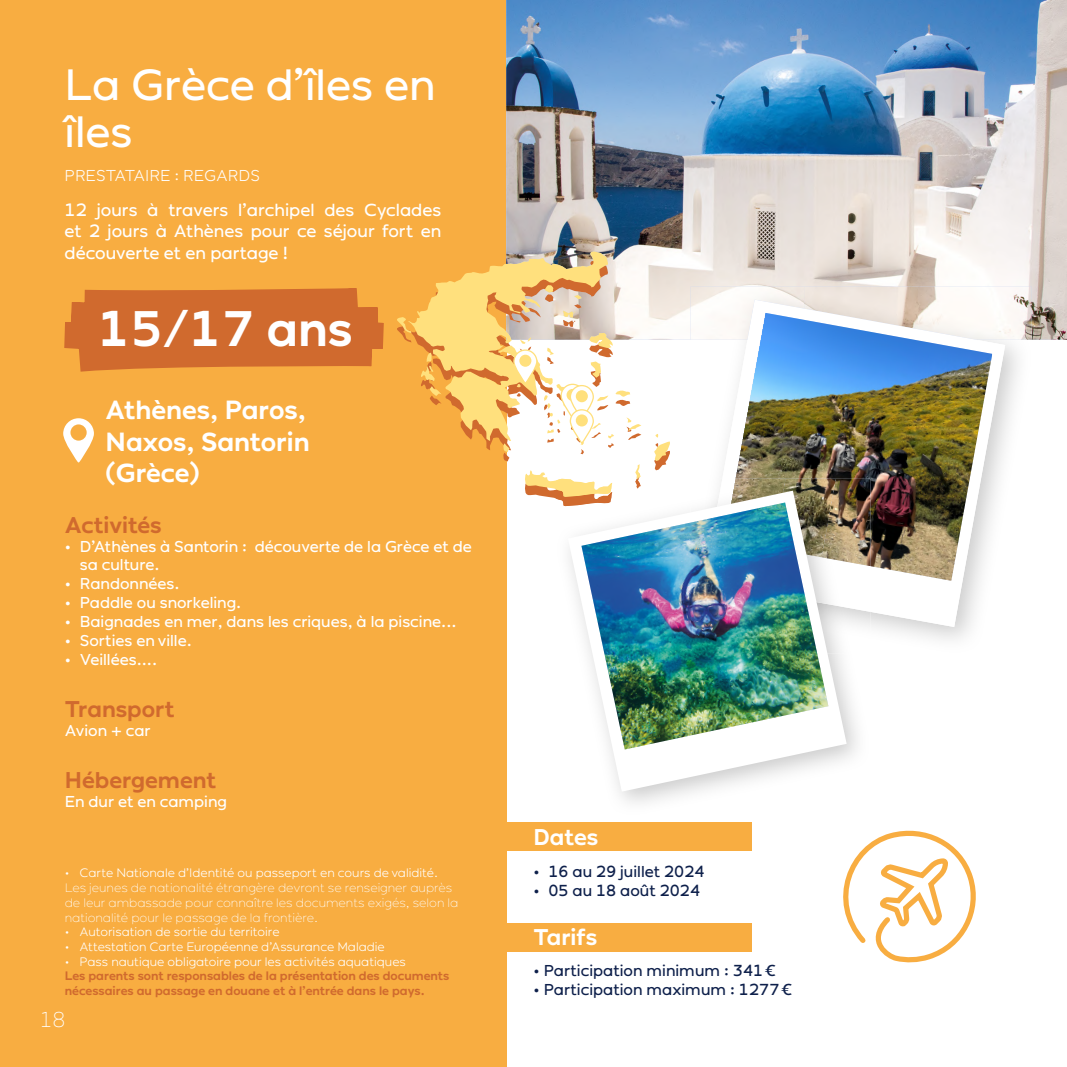
<style>
.page{position:relative;width:1067px;height:1067px;background:#fff}
.page>*{position:absolute;margin:0;border:0;box-sizing:border-box;transform-origin:0 0}
.t1{font:500 49px "Ondo";color:#fff}
.t2{font:43.75px/47.2px "Ondo";color:#fff}
.t3{font:500 26.25px/31.5px "Ondo";color:#fff}
.t4{font:500 22.75px "Ondo";color:#d06a2e}
.t5{font:500 22.75px "Ondo";color:#fff}
.t6{font:200 21px "Ondo";color:#fff}
.t7{font:17.5px/21px "Ondo";color:#fff;text-align:justify}
.t8{font:15.75px/18.9px "Ondo";color:#fff}
.t9{font:15.75px "Ondo";color:#0e204b}
.t10{font:300 15.75px "Ondo";color:#fff}
.t11{font:300 12.25px "Ondo";color:#fff}
.t12{font:200 12.25px/14.7px "Ondo";color:#fff}
.t13{font:500 12.25px/14.7px "Ondo";color:#d06a2e}
</style>
<div class="page">
<div style="left:0;top:0;width:506px;height:1067px;background:#f8ad41"></div>
<svg style="left:63px;top:418px;width:31px;height:44px"></svg>
<div style="left:70px;top:424px;width:17px;height:16px;background:#f8ad41;border-radius:50%"></div>
<img style="left:506px;top:0;width:561px;height:276px">
<div style="left:455px;top:822px;width:297px;height:29px;background:#f8ad41"></div>
<div style="left:455px;top:923px;width:297px;height:28px;background:#f8ad41"></div>
<svg style="left:64px;top:276px;width:1003px;height:96px"></svg>
<svg style="left:843px;top:830px;width:133px;height:133px"></svg>
<svg style="left:397px;top:251px;width:273px;height:246px"></svg>
<svg style="left:512px;top:349px;width:26px;height:36px"></svg>
<div style="left:519px;top:355px;width:12px;height:12px;background:#ffe07d;border-radius:50%"></div>
<svg style="left:560px;top:383px;width:34px;height:61px"></svg>
<div style="left:576px;top:414px;width:12px;height:12px;background:#ffe07d;border-radius:50%"></div>
<img style="left:690px;top:340px;width:341px;height:300px">
<img style="left:690px;top:286px;width:114px;height:54px">
<img style="left:804px;top:286px;width:113px;height:14px">
<img style="left:917px;top:286px;width:114px;height:54px">
<svg style="left:703px;top:300px;width:302px;height:327px"></svg>
<svg style="left:724px;top:313px;width:11px;height:166px"></svg>
<img style="left:735px;top:313px;width:257px;height:268px">
<img style="left:565px;top:479px;width:293px;height:324px">
<img style="left:556px;top:479px;width:84px;height:27px">
<img style="left:556px;top:479px;width:82px;height:18px">
<img style="left:690px;top:479px;width:180px;height:174px">
<img style="left:703px;top:479px;width:167px;height:133px">
<img style="left:836px;top:479px;width:34px;height:87px">
<img style="left:785px;top:479px;width:51px;height:11px">
<img style="left:724px;top:479px;width:61px;height:11px">
<svg style="left:568px;top:490px;width:278px;height:301px"></svg>
<img style="left:581px;top:502px;width:247px;height:247px">
<h2 class="t2" style="left:64px;top:60px;width:372px">La Grèce d’îles en îles</h2>
<p class="t10" style="left:64px;top:166px;width:197px">PRESTATAIRE : REGARDS</p>
<p class="t7" style="left:64px;top:200px;width:378px">12 jours à travers l’archipel des Cyclades et 2 jours à Athènes pour ce séjour fort en découverte et en partage !</p>
<h1 class="t1" style="left:97px;top:300px;width:257px">15/17 ans</h1>
<h3 class="t3" style="left:106px;top:394px;width:205px">Athènes, Paros,<br>Naxos, Santorin (Grèce)</h3>
<h3 class="t4" style="left:65px;top:511px;width:98px">Activités</h3>
<p class="t8" style="left:80px;top:536px;width:393px;text-indent:-15px">• D’Athènes à Santorin : découverte de la Grèce et de sa culture.</p>
<p class="t8" style="left:65px;top:574px;width:116px">• Randonnées.</p>
<p class="t8" style="left:65px;top:593px;width:178px">• Paddle ou snorkeling.</p>
<p class="t8" style="left:65px;top:612px;width:393px">• Baignades en mer, dans les criques, à la piscine...</p>
<p class="t8" style="left:65px;top:631px;width:128px">• Sorties en ville.</p>
<p class="t8" style="left:65px;top:650px;width:94px">• Veillées....</p>
<h3 class="t4" style="left:65px;top:695px;width:111px">Transport</h3>
<p class="t8" style="left:65px;top:721px;width:87px">Avion + car</p>
<h3 class="t4" style="left:65px;top:766px;width:153px">Hébergement</h3>
<p class="t8" style="left:65px;top:792px;width:164px">En dur et en camping</p>
<p class="t11" style="left:65px;top:866px;width:375px">• Carte Nationale d’Identité ou passeport en cours de validité.</p>
<p class="t12" style="left:65px;top:880px;width:395px">Les jeunes de nationalité étrangère devront se renseigner auprès de leur ambassade pour connaître les documents exigés, selon la nationalité pour le passage de la frontière.</p>
<p class="t11" style="left:65px;top:924px;width:216px">• Autorisation de sortie du territoire</p>
<p class="t11" style="left:65px;top:939px;width:321px">• Attestation Carte Européenne d’Assurance Maladie</p>
<p class="t11" style="left:65px;top:954px;width:343px">• Pass nautique obligatoire pour les activités aquatiques</p>
<p class="t13" style="left:65px;top:968px;width:386px">Les parents sont responsables de la présentation des documents nécessaires au passage en douane et à l’entrée dans le pays.</p>
<h3 class="t6" style="left:40px;top:1007px;width:27px">18</h3>
<h3 class="t5" style="left:533px;top:823px;width:66px">Dates</h3>
<p class="t9" style="left:533px;top:862px;width:172px">• 16 au 29 juillet 2024</p>
<p class="t9" style="left:533px;top:880px;width:168px">• 05 au 18 août 2024</p>
<h3 class="t5" style="left:533px;top:923px;width:65px">Tarifs</h3>
<p class="t9" style="left:533px;top:961px;width:244px">• Participation minimum : 341 €</p>
<p class="t9" style="left:533px;top:980px;width:260px">• Participation maximum : 1277 €</p>
</div>
